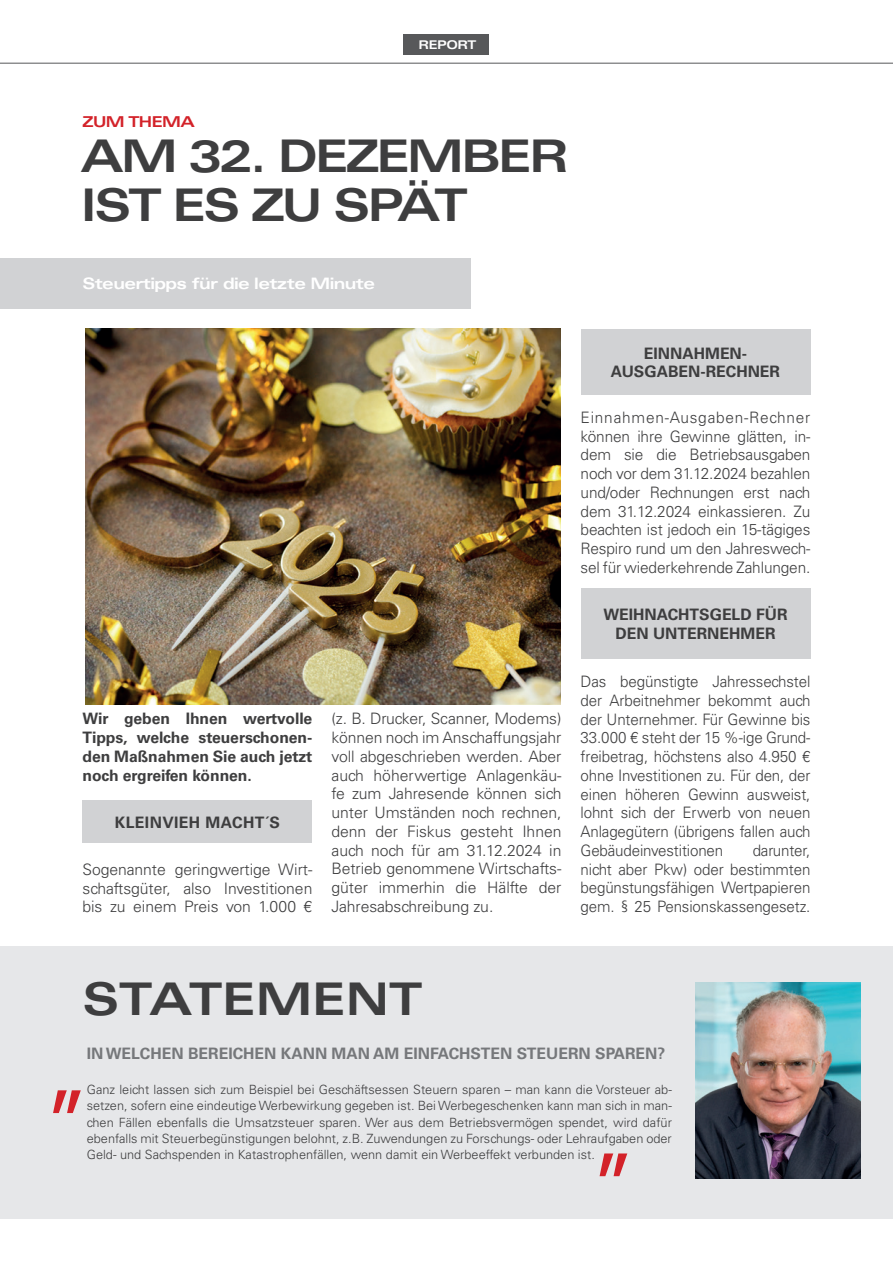
<style>
.page{position:relative;width:893px;height:1263px;background:#fff}
.page>*{position:absolute;margin:0;border:0;box-sizing:border-box;transform-origin:0 0}
.t1{font:700 expanded 45px/48.9px "Univers LT Std";letter-spacing:-.06em;color:#3e3e3f}
.t2{font:700 expanded 45px "Univers LT Std";color:#3e3e3f}
.t3{font:300 15.75px/18.8px "Univers LT Std";letter-spacing:-.01em;color:#3e3e3f;text-align:justify}
.t4{font:300 15.75px/18.8px "Univers LT Std";letter-spacing:-.01em;color:#3e3e3f;text-align:justify;scale:.96 1}
.t5{font:700 15.75px/18.8px "Univers LT Std";color:#3e3e3f;text-align:center}
.t6{font:700 15.75px "Univers LT Std";color:#76787b}
.t7{font:700 expanded 15.75px "Univers LT Std";letter-spacing:-.04em;color:#fff}
.t8{font:700 15.75px "Univers LT Std";letter-spacing:.025em;color:#3e3e3f}
.t9{font:700 expanded 15px "Univers LT Std";letter-spacing:-.04em;color:#d32229}
.t10{font:300 12.75px/16.4px "Univers LT Std";color:#3e3e3f;text-align:justify}
.t11{font:700 expanded 12px "Univers LT Std";letter-spacing:-.04em;color:#fff}
</style>
<div class="page">
<div style="left:0;top:946px;width:893px;height:272px;background:#e6e7e9"></div>
<hr style="left:0;top:63px;width:893px;height:1px;background:#57585a">
<div style="left:404px;top:34px;width:85px;height:21px;background:#57585a"></div>
<img style="left:695px;top:982px;width:165px;height:196px">
<div style="left:0;top:258px;width:471px;height:51px;background:#d1d2d4"></div>
<div style="left:83px;top:801px;width:229px;height:42px;background:#d1d2d4"></div>
<div style="left:581px;top:329px;width:229px;height:66px;background:#d1d2d4"></div>
<div style="left:581px;top:589px;width:229px;height:70px;background:#d1d2d4"></div>
<svg style="left:600px;top:1153px;width:27px;height:23px"></svg>
<svg style="left:53px;top:1090px;width:28px;height:23px"></svg>
<img style="left:86px;top:328px;width:475px;height:376px">
<p class="t11" style="left:419px;top:38px;width:59px">REPORT</p>
<p class="t9" style="left:83px;top:113px;width:114px">ZUM THEMA</p>
<h1 class="t1" style="left:80px;top:131px;width:490px">AM 32. DEZEMBER<br>IST ES ZU SPÄT</h1>
<p class="t7" style="left:83px;top:274px;width:294px">Steuertipps für die letzte Minute</p>
<p class="t5" style="left:83px;top:710px;width:231px;text-align:justify">Wir geben Ihnen wertvolle Tipps, welche steuerschonen&shy;den Maßnahmen Sie auch jetzt noch ergreifen können.</p>
<p class="t8" style="left:115px;top:813px;width:167px">KLEINVIEH MACHT´S</p>
<p class="t3" style="left:83px;top:860px;width:231px">Sogenannte geringwertige Wirt&shy;schaftsgüter, also Investitionen bis zu einem Preis von 1.000 €</p>
<p class="t3" style="left:332px;top:709px;width:231px">(z. B. Drucker, Scanner, Modems) können noch im Anschaffungsjahr voll abgeschrieben werden. Aber auch höherwertige Anlagenkäu&shy;fe zum Jahresende können sich unter Umständen noch rechnen, denn der Fiskus gesteht Ihnen auch noch für am 31.12.2024 in Betrieb genommene Wirtschafts&shy;güter immerhin die Hälfte der Jahresabschreibung zu.</p>
<p class="t5" style="left:611px;top:344px;width:171px">EINNAHMEN-<br>AUSGABEN-RECHNER</p>
<p class="t3" style="left:581px;top:408px;width:231px">Einnahmen-Ausgaben-Rechner können ihre Gewinne glätten, in&shy;dem sie die Betriebsausgaben noch vor dem 31.12.2024 bezahlen und/oder Rechnungen erst nach dem 31.12.2024 einkassieren. Zu beachten ist jedoch ein 15-tägiges Respiro rund um den Jahreswech&shy;sel für wiederkehrende Zahlungen.</p>
<p class="t5" style="left:603px;top:605px;width:186px">WEIHNACHTSGELD FÜR<br>DEN UNTERNEHMER</p>
<p class="t4" style="left:581px;top:672px;width:241px">Das begünstigte Jahressechstel der Arbeitnehmer bekommt auch der Unternehmer. Für Gewinne bis 33.000 € steht der 15 %-ige Grund&shy;freibetrag, höchstens also 4.950 € ohne Investitionen zu. Für den, der einen höheren Gewinn ausweist, lohnt sich der Erwerb von neuen Anlagegütern (übrigens fallen auch Gebäudeinvestitionen</p>
<p class="t4" style="left:581px;top:841px;width:241px;text-indent:172px">darunter, nicht aber Pkw) oder bestimmten begünstungsfähigen Wertpapieren gem. § 25 Pensionskassengesetz.</p>
<h1 class="t2" style="left:83px;top:973px;width:341px">STATEMENT</h1>
<p class="t6" style="left:87px;top:1044px;width:580px">IN WELCHEN BEREICHEN KANN MAN AM EINFACHSTEN STEUERN SPAREN?</p>
<p class="t10" style="left:87px;top:1081px;width:587px">Ganz leicht lassen sich zum Beispiel bei Geschäftsessen Steuern sparen – man kann die Vorsteuer ab&shy;setzen, sofern eine eindeutige Werbewirkung gegeben ist. Bei Werbegeschenken kann man sich in man&shy;chen Fällen ebenfalls die Umsatzsteuer sparen. Wer aus dem Betriebsvermögen spendet, wird dafür ebenfalls mit Steuerbegünstigungen belohnt, z.B. Zuwendungen zu Forschungs- oder Lehraufgaben oder Geld- und Sachspenden in Katastrophenfällen, wenn damit ein Werbeeffekt verbunden ist.</p>
</div>
